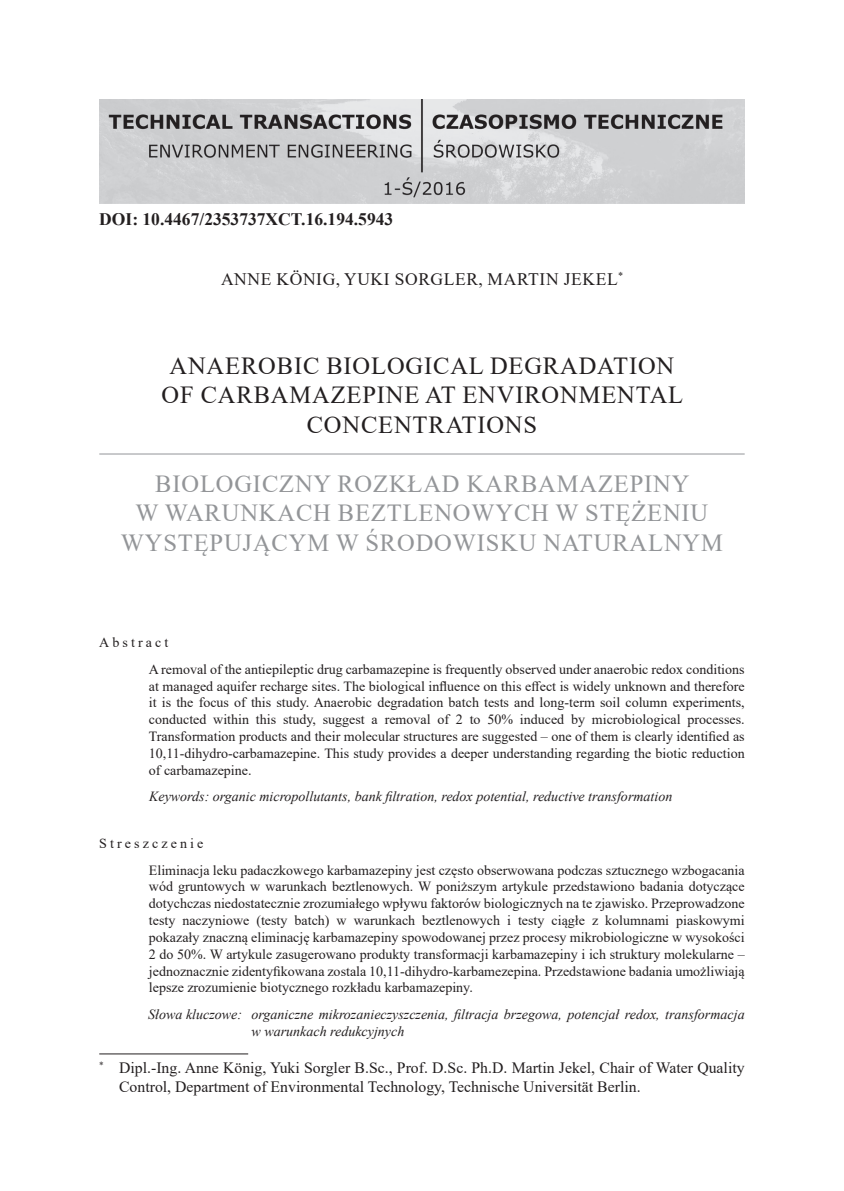
<style>
.page{position:relative;width:844px;height:1191px;background:#fff}
.page>*{position:absolute;margin:0;border:0;box-sizing:border-box;transform-origin:0 0}
.TYTUL_ANGIELSKI{font:24.5px/29.4px "Times New Roman";letter-spacing:.035em;color:#939598;text-align:center}
.TYTUL_POLSKI{font:24.5px/29.4px "Times New Roman";letter-spacing:.035em;color:#231f20;text-align:center}
.autor{font:17.5px "Times New Roman";letter-spacing:.035em;color:#231f20}
.doi{font:700 17.5px "Times New Roman";color:#231f20}
.przypis{font:15.75px/18.9px "Times New Roman";color:#231f20}
.streszczenie_tekst{font:14px/16.8px "Times New Roman";color:#231f20;text-align:justify}
.slowa_kluczowe{font:italic 14px/16.8px "Times New Roman";color:#231f20}
.streszczenie{font:14px "Times New Roman";letter-spacing:.22em;color:#231f20}
</style>
<div class="page">
<hr style="left:99px;top:453px;width:645px;height:1px;background:#939598">
<img style="left:99px;top:99px;width:645px;height:105px">
<hr style="left:99px;top:1053px;width:149px;height:1px;background:#231f20">
<p class="doi" style="left:99px;top:207px;width:295px">DOI: 10.4467/2353737XCT.16.194.5943</p>
<p class="autor" style="left:221px;top:267px;width:403px">ANNE KÖNIG, YUKI SORGLER, MARTIN JEKEL<sup>*</sup></p>
<p class="TYTUL_POLSKI" style="left:161px;top:350px;width:523px">ANAEROBIC BIOLOGICAL DEGRADATION<br>OF CARBAMAZEPINE AT ENVIRONMENTAL<br>CONCENTRATIONS</p>
<p class="TYTUL_ANGIELSKI" style="left:121px;top:468px;width:603px">BIOLOGICZNY ROZKŁAD KARBAMAZEPINY<br>W WARUNKACH BEZTLENOWYCH W STĘŻENIU<br>WYSTĘPUJĄCYM W ŚRODOWISKU NATURALNYM</p>
<p class="streszczenie" style="left:99px;top:632px;width:71px">Abstract</p>
<p class="streszczenie_tekst" style="left:149px;top:660px;width:597px">A removal of the antiepileptic drug carbamazepine is frequently observed under anaerobic redox conditions at managed aquifer recharge sites. The biological influence on this effect is widely unknown and therefore it is the focus of this study. Anaerobic degradation batch tests and long-term soil column experiments, conducted within this study, suggest a removal of 2 to 50% induced by microbiological processes.<br>Transformation products and their molecular structures are suggested – one of them is clearly identified as 10,11-dihydro-carbamazepine. This study provides a deeper understanding regarding the biotic reduction of carbamazepine.</p>
<p class="slowa_kluczowe" style="left:149px;top:788px;width:524px">Keywords: organic micropollutants, bank filtration, redox potential, reductive transformation</p>
<p class="streszczenie" style="left:99px;top:833px;width:106px">Streszczenie</p>
<p class="streszczenie_tekst" style="left:149px;top:861px;width:597px">Eliminacja leku padaczkowego karbamazepiny jest często obserwowana podczas sztucznego wzbogacania wόd gruntowych w warunkach beztlenowych. W poniższym artykule przedstawiono badania dotyczące dotychczas niedostatecznie zrozumiałego wpływu faktorόw biologicznych na te zjawisko. Przeprowadzone testy naczyniowe (testy batch) w warunkach beztlenowych i testy ciągłe z kolumnami piaskowymi pokazały znaczną eliminację karbamazepiny spowodowanej przez procesy mikrobiologiczne w wysokości 2 do 50%. W artykule zasugerowano produkty transformacji karbamazepiny i ich struktury molekularne – jednoznacznie zidentyfikowana zostala 10,11-dihydro-karbamezepina. Przedstawione badania umożliwiają lepsze zrozumienie biotycznego rozkładu karbamazepiny.</p>
<p class="slowa_kluczowe" style="left:251px;top:1005px;width:494px;text-indent:-103px">Słowa kluczowe: organiczne mikrozanieczyszczenia, filtracja brzegowa, potencjał redox, transformacja w warunkach redukcyjnych</p>
<p class="przypis" style="left:119px;top:1057px;width:627px;text-indent:-20px"><sup>*</sup> Dipl.-Ing. Anne König, Yuki Sorgler B.Sc., Prof. D.Sc. Ph.D. Martin Jekel, Chair of Water Quality<br>Control, Department of Environmental Technology, Technische Universität Berlin.</p>
</div>
